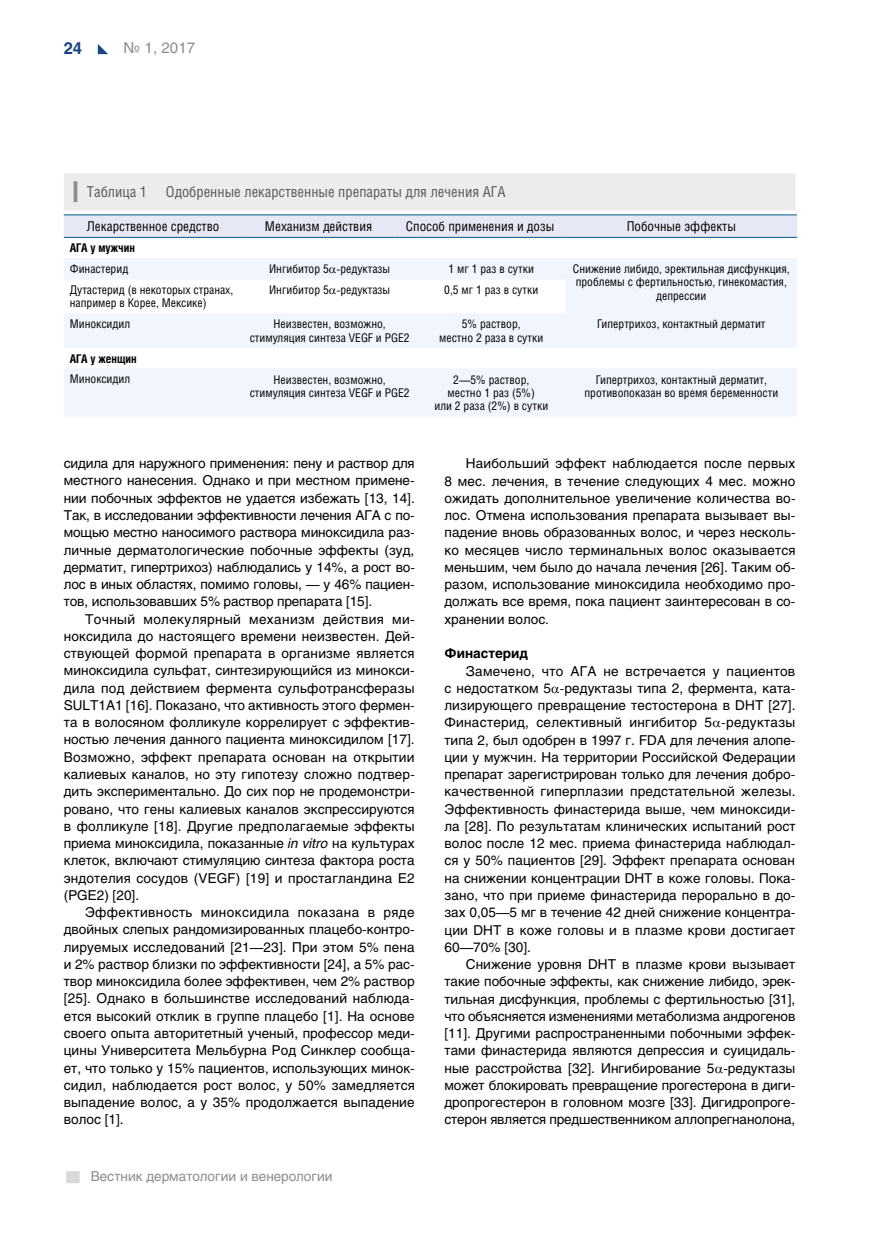
<style>
.page{position:relative;width:872px;height:1234px;background:#fff}
.page>*{position:absolute;margin:0;border:0;box-sizing:border-box;transform-origin:0 0}
.t1{font:700 16.5px "Helios";color:#164581}
.t2{font:15px "Helios Cond";color:#5a5a59}
.t3{font:15px "Helios";color:#8d8d8d}
.t4{font:13.5px/17.2px "Helios";color:#000;text-align:justify}
.t5{font:13.5px "Helios Cond";color:#000}
.t6{font:13.5px "Helios";color:#8d8d8d}
.t7{font:700 13.5px "Helios";color:#000}
.t8{font:12px/13.2px "Helios Cond";color:#000;text-align:center}
.t9{font:700 12px "Helios Cond";color:#000}
.s1{font-style:italic}
</style>
<div class="page">
<svg style="left:98px;top:44px;width:10px;height:10px"></svg>
<div style="left:66px;top:1170px;width:14px;height:12px;background:#d8d9d9"></div>
<svg style="left:64px;top:258px;width:733px;height:158px;fill:#f1f5fd"></svg>
<svg style="left:64px;top:173px;width:733px;height:65px;background:#e5e8ed"></svg>
<hr style="left:417px;top:237px;width:149px;height:1px;background:#005c8b">
<hr style="left:566px;top:237px;width:231px;height:1px;background:#005c8b">
<svg style="left:329px;top:267px;width:7px;height:6px"></svg>
<svg style="left:329px;top:289px;width:7px;height:5px"></svg>
<p class="t1" style="left:64px;top:37px;width:20px">24</p>
<p class="t3" style="left:124px;top:38px;width:73px">№ 1, 2017</p>
<p class="t2" style="left:87px;top:183px;width:420px">Таблица 1 Одобренные лекарственные препараты для лечения АГА</p>
<p class="t5" style="left:87px;top:218px;width:134px">Лекарственное средство</p>
<p class="t5" style="left:265px;top:218px;width:109px">Механизм действия</p>
<p class="t5" style="left:406px;top:218px;width:150px">Способ применения и дозы</p>
<p class="t5" style="left:626px;top:218px;width:111px">Побочные эффекты</p>
<p class="t9" style="left:70px;top:239px;width:67px">АГА у мужчин</p>
<p class="t8" style="left:70px;top:262px;width:60px">Финастерид</p>
<p class="t8" style="left:269px;top:262px;width:123px">Ингибитор 5 -редуктазы</p>
<p class="t8" style="left:448px;top:262px;width:87px">1 мг 1 раз в сутки</p>
<p class="t8" style="left:573px;top:262px;width:218px">Снижение либидо, эректильная дисфункция, проблемы с фертильностью, гинекомастия, депрессии</p>
<p class="t8" style="left:70px;top:283px;width:165px;text-align:left">Дутастерид (в некоторых странах, например в Корее, Мексике)</p>
<p class="t8" style="left:269px;top:283px;width:123px">Ингибитор 5 -редуктазы</p>
<p class="t8" style="left:444px;top:283px;width:95px">0,5 мг 1 раз в сутки</p>
<p class="t8" style="left:70px;top:317px;width:62px">Миноксидил</p>
<p class="t8" style="left:250px;top:317px;width:161px">Неизвестен, возможно, стимуляция синтеза VEG F и PGE2</p>
<p class="t8" style="left:439px;top:317px;width:106px">5% раствор,<br>местно 2 раза в сутки</p>
<p class="t8" style="left:597px;top:317px;width:170px">Гипертрихоз, контактный дерматит</p>
<p class="t9" style="left:70px;top:350px;width:68px">АГА у женщин</p>
<p class="t8" style="left:70px;top:372px;width:62px">Миноксидил</p>
<p class="t8" style="left:250px;top:372px;width:161px">Неизвестен, возможно, стимуляция синтеза VEG F и PGE2</p>
<p class="t8" style="left:434px;top:372px;width:115px">2—5% раствор,<br>местно 1 раз (5%)<br>или 2 раза (2%) в сутки</p>
<p class="t8" style="left:584px;top:372px;width:195px">Гипертрихоз, контактный дерматит, противопоказан во время беременности</p>
<p class="t4" style="left:64px;top:454px;width:353px">сидила для наружного применения: пену и раствор для местного нанесения. Однако и при местном примене&shy;нии побочных эффектов не удается избежать [13, 14].<br>Так, в исследовании эффективности лечения АГА с по&shy;мощью местно наносимого раствора миноксидила раз&shy;личные дерматологические побочные эффекты (зуд, дерматит, гипертрихоз) наблюдались у 14%, а рост во&shy;лос в иных областях, помимо головы, — у 46% пациен&shy;тов, использовавших 5% раствор препарата [15].</p>
<p class="t4" style="left:64px;top:609px;width:352px;text-indent:21px">Точный молекулярный механизм действия ми&shy;ноксидила до настоящего времени неизвестен. Дей&shy;ствующей формой препарата в организме является миноксидила сульфат, синтезирующийся из минокси&shy;дила под действием фермента сульфотрансферазы SULT1A1 [16]. Показано, что активность этого фермен&shy;та в волосяном фолликуле коррелирует с эффектив&shy;ностью лечения данного пациента миноксидилом [17].<br>Возможно, эффект препарата основан на открытии калиевых каналов, но эту гипотезу сложно подтвер&shy;дить экспериментально. До сих пор не продемонстри&shy;ровано, что гены калиевых каналов экспрессируются в фолликуле [18]. Другие предполагаемые эффекты приема миноксидила, показанные <span class="s1">in vitro</span> на культурах клеток, включают стимуляцию синтеза фактора роста эндотелия сосудов (VEGF) [19] и простагландина Е2 (PGE2) [20].</p>
<p class="t4" style="left:64px;top:903px;width:353px;text-indent:21px">Эффективность миноксидила показана в ряде двойных слепых рандомизированных плацебо-контро&shy;лируемых исследований [21—23]. При этом 5% пена и 2% раствор близки по эффективности [24], а 5% рас&shy;твор миноксидила более эффективен, чем 2% раствор [25]. Однако в большинстве исследований наблюда&shy;ется высокий отклик в группе плацебо [1]. На основе своего опыта авторитетный ученый, профессор меди&shy;цины Университета Мельбурна Род Синклер сообща&shy;ет, что только у 15% пациентов, использующих минок&shy;сидил, наблюдается рост волос, у 50% замедляется выпадение волос, а у 35% продолжается выпадение волос [1].</p>
<p class="t6" style="left:91px;top:1167px;width:243px">Вестник дерматологии и венерологии</p>
<p class="t4" style="left:444px;top:454px;width:353px;text-indent:21px">Наибольший эффект наблюдается после первых 8 мес. лечения, в течение следующих 4 мес. можно ожидать дополнительное увеличение количества во&shy;лос. Отмена использования препарата вызывает вы&shy;падение вновь образованных волос, и через несколь&shy;ко месяцев число терминальных волос оказывается меньшим, чем было до начала лечения [26]. Таким об&shy;разом, использование миноксидила необходимо про&shy;должать все время, пока пациент заинтересован в со&shy;хранении волос.</p>
<p class="t7" style="left:444px;top:644px;width:85px">Финастерид</p>
<p class="t4" style="left:444px;top:661px;width:352px;text-indent:21px">Замечено, что АГА не встречается у пациентов с недостатком 5 -редуктазы типа 2, фермента, ката&shy;лизирующего превращение тестостерона в DHT [27].<br>Финастерид, селективный ингибитор 5 -редуктазы типа 2, был одобрен в 1997 г. FDA для лечения алопе&shy;ции у мужчин. На территории Российской Федерации препарат зарегистрирован только для лечения добро&shy;качественной гиперплазии предстательной железы.<br>Эффективность финастерида выше, чем миноксиди&shy;ла [28]. По результатам клинических испытаний рост волос после 12 мес. приема финастерида наблюдал&shy;ся у 50% пациентов [29]. Эффект препарата основан на снижении концентрации DHT в коже головы. Пока&shy;зано, что при приеме финастерида перорально в до&shy;зах 0,05—5 мг в течение 42 дней снижение концентра&shy;ции DHT в коже головы и в плазме крови достигает 60—70% [30].</p>
<p class="t4" style="left:444px;top:955px;width:352px;text-indent:21px">Снижение уровня DHT в плазме крови вызывает такие побочные эффекты, как снижение либидо, эрек&shy;тильная дисфункция, проблемы с фертильностью [31], что объясняется изменениями метаболизма андрогенов [11]. Другими распространенными побочными эффек&shy;тами финастерида являются депрессия и суицидаль&shy;ные расстройства [32]. Ингибирование 5 -редуктазы может блокировать превращение прогестерона в диги&shy;дропрогестерон в головном мозге [33]. Дигидропроге&shy;стерон является предшественником аллопрегнанолона,</p>
</div>
